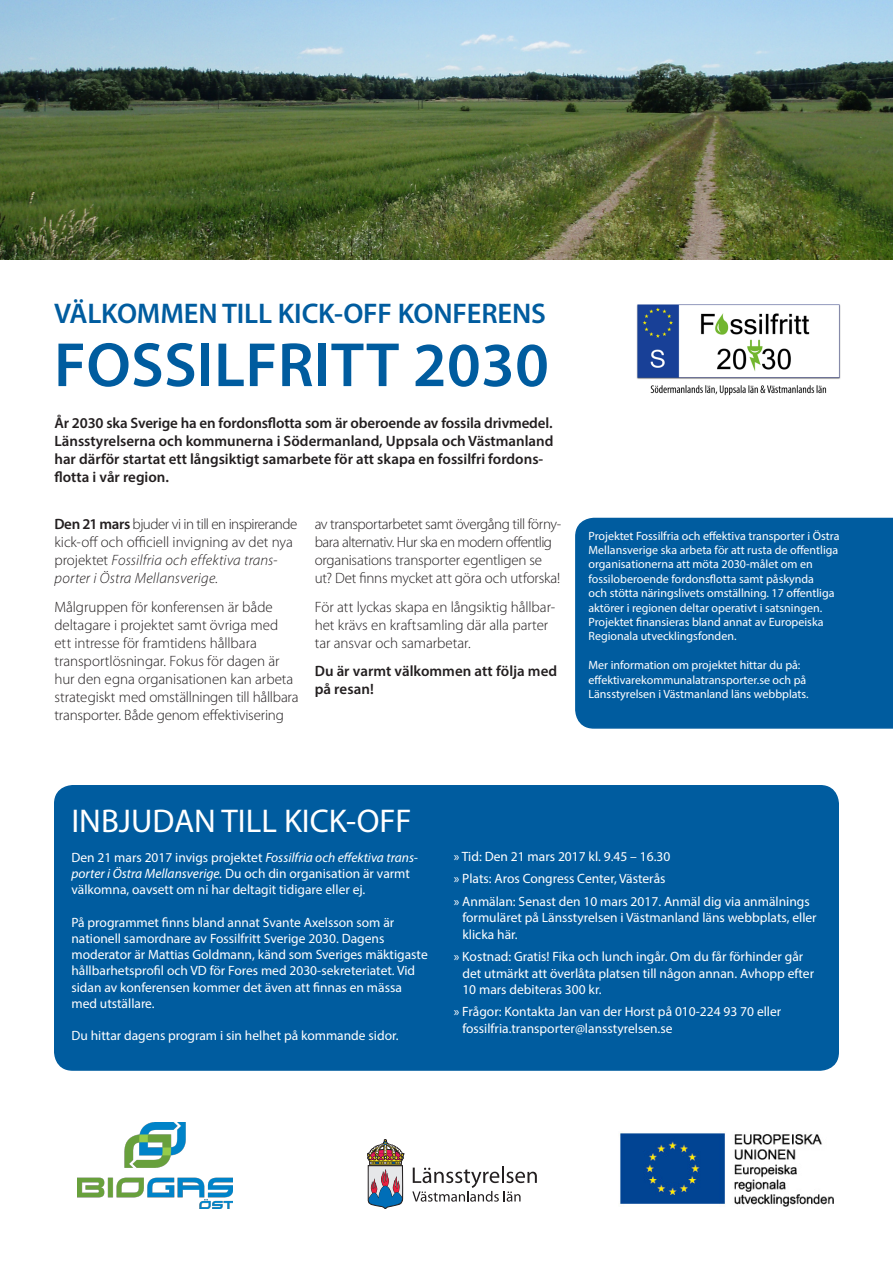
<style>
.page{position:relative;width:893px;height:1263px;background:#fff}
.page>*{position:absolute;margin:0;border:0;box-sizing:border-box;transform-origin:0 0}
.t1{font:600 63px "Myriad Pro";letter-spacing:.005em;color:#005c9f}
.t2{font:33px "Myriad Pro";color:#fff}
.t3{font:600 28.5px "Myriad Pro";letter-spacing:-.005em;color:#005c9f}
.t4{font:300 15px/18px "Myriad Pro";letter-spacing:-.005em;color:#231f20}
.t5{font:600 15px/18px "Myriad Pro";color:#231f20}
.t6{font:13.5px/16.2px "Myriad Pro";color:#fff}
.t7{font:12px/14.4px "Myriad Pro";color:#fff}
.s1{font-weight:600}
.s2{font-style:italic}
</style>
<div class="page">
<div style="left:575px;top:518px;width:318px;height:211px;background:#005c9f"></div>
<img style="left:0;top:0;width:893px;height:260px">
<div style="left:55px;top:786px;width:783px;height:284px;background:#005c9f;border-radius:18px"></div>
<div style="left:54px;top:785px;width:785px;height:286px;border:2px solid #005c9f;border-radius:18px"></div>
<svg style="left:367px;top:1139px;width:38px;height:70px"></svg>
<svg style="left:412px;top:1167px;width:125px;height:35px"></svg>
<img style="left:636px;top:304px;width:204px;height:92px">
<img style="left:78px;top:1122px;width:154px;height:87px">
<img style="left:620px;top:1133px;width:213px;height:73px">
<p class="t3" style="left:54px;top:295px;width:493px">VÄLKOMMEN TILL KICK-OFF KONFERENS</p>
<p class="t1" style="left:54px;top:325px;width:496px">FOSSILFRITT 2030</p>
<p class="t5" style="left:54px;top:414px;width:501px">År 2030 ska Sverige ha en fordonsflotta som är oberoende av fossila drivmedel.<br>Länsstyrelserna och kommunerna i Södermanland, Uppsala och Västmanland har därför startat ett långsiktigt samarbete för att skapa en fossilfri fordons&shy;flotta i vår region.</p>
<p class="t4" style="left:54px;top:515px;width:245px"><span class="s1">Den 21 mars</span> bjuder vi in till en inspirerande kick-off och officiell invigning av det nya projektet <span class="s2">Fossilfria och effektiva trans&shy;porter i Östra Mellansverige.</span></p>
<p class="t4" style="left:54px;top:598px;width:246px">Målgruppen för konferensen är både deltagare i projektet samt övriga med ett intresse för framtidens hållbara transportlösningar. Fokus för dagen är hur den egna organisationen kan arbeta strategiskt med omställningen till hållbara transporter. Både genom effektivisering</p>
<p class="t4" style="left:315px;top:515px;width:247px">av transportarbetet samt övergång till förny&shy;bara alternativ. Hur ska en modern offentlig organisations transporter egentligen se ut? Det finns mycket att göra och utforska!</p>
<p class="t4" style="left:315px;top:598px;width:242px">För att lyckas skapa en långsiktig hållbar&shy;het krävs en kraftsamling där alla parter tar ansvar och samarbetar.</p>
<p class="t5" style="left:315px;top:662px;width:244px">Du är varmt välkommen att följa med på resan!</p>
<p class="t7" style="left:588px;top:528px;width:252px">Projektet Fossilfria och effektiva transporter i Östra Mellansverige ska arbeta för att rusta de offentliga organisationerna att möta 2030-målet om en fossiloberoende fordonsflotta samt påskynda<br>och stötta näringslivets omställning. 17 offentliga aktörer i regionen deltar operativt i satsningen.<br>Projektet finansieras bland annat av Europeiska Regionala utvecklingsfonden.</p>
<p class="t7" style="left:588px;top:658px;width:213px">Mer information om projektet hittar du på:</p>
<p class="t7" style="left:588px;top:672px;width:219px">effektivarekommunalatransporter.se och på</p>
<p class="t7" style="left:588px;top:686px;width:222px">Länsstyrelsen i Västmanland läns webbplats.</p>
<p class="t2" style="left:71px;top:801px;width:342px">INBJUDAN TILL KICK-OFF</p>
<p class="t6" style="left:71px;top:849px;width:348px">Den 21 mars 2017 invigs projektet <span class="s2">Fossilfria och effektiva trans&shy;porter i Östra Mellansverige.</span> Du och din organisation är varmt välkomna, oavsett om ni har deltagit tidigare eller ej.</p>
<p class="t6" style="left:71px;top:914px;width:324px">På programmet finns bland annat Svante Axelsson som är</p>
<p class="t6" style="left:71px;top:930px;width:314px">nationell samordnare av Fossilfritt Sverige 2030. Dagens</p>
<p class="t6" style="left:71px;top:946px;width:358px">moderator är Mattias Goldmann, känd som Sveriges mäktigaste hållbarhetsprofil och VD för Fores med 2030-sekreteriatet. Vid sidan av konferensen kommer det även att finnas en mässa</p>
<p class="t6" style="left:71px;top:995px;width:85px">med utställare.</p>
<p class="t6" style="left:71px;top:1027px;width:329px">Du hittar dagens program i sin helhet på kommande sidor.</p>
<p class="t6" style="left:454px;top:848px;width:218px">» Tid: Den 21 mars 2017 kl. 9.45 – 16.30</p>
<p class="t6" style="left:454px;top:870px;width:213px">» Plats: Aros Congress Center, Västerås</p>
<p class="t6" style="left:454px;top:893px;width:357px">» Anmälan: Senast den 10 mars 2017. Anmäl dig via anmälnings</p>
<p class="t6" style="left:462px;top:909px;width:356px">formuläret på Länsstyrelsen i Västmanland läns webbplats, eller</p>
<p class="t6" style="left:462px;top:926px;width:57px">klicka här.</p>
<p class="t6" style="left:454px;top:948px;width:351px">» Kostnad: Gratis! Fika och lunch ingår. Om du får förhinder går</p>
<p class="t6" style="left:462px;top:965px;width:353px">det utmärkt att överlåta platsen till någon annan. Avhopp efter</p>
<p class="t6" style="left:462px;top:981px;width:141px">10 mars debiteras 300 kr.</p>
<p class="t6" style="left:454px;top:1003px;width:329px">» Frågor: Kontakta Jan van der Horst på 010-224 93 70 eller</p>
<p class="t6" style="left:462px;top:1020px;width:212px">fossilfria.transporter@lansstyrelsen.se</p>
</div>
